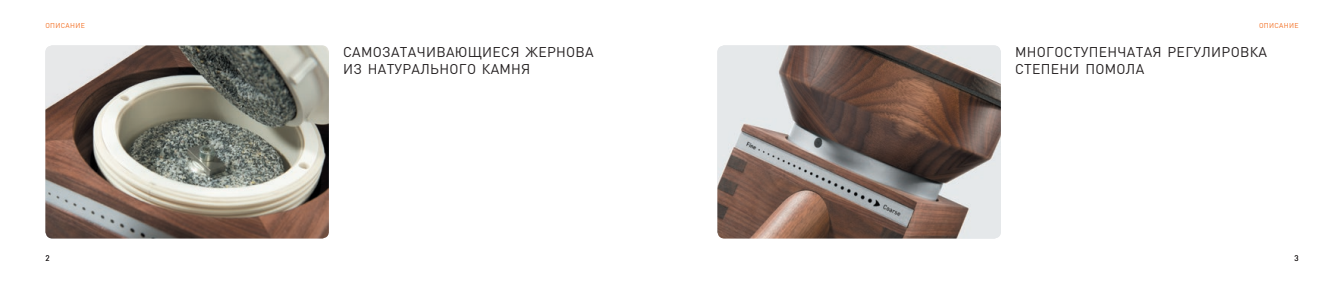
<style>
.page{position:relative;width:1344px;height:284px;background:#fff}
.page>*{position:absolute;margin:0;border:0;box-sizing:border-box;transform-origin:0 0}
.t1{font:14px/17px "DIN Pro";letter-spacing:.02em;color:#231f20}
.t2{font:8px "DIN Pro";color:#231f20}
.t3{font:7px "DIN Pro";letter-spacing:.045em;color:#f36e21}
</style>
<div class="page">
<img style="left:717px;top:45px;width:284px;height:193px">
<img style="left:45px;top:45px;width:284px;height:193px">
<p class="t3" style="left:45px;top:21px;width:41px">ОПИСАНИЕ</p>
<p class="t3" style="left:1259px;top:21px;width:41px">ОПИСАНИЕ</p>
<p class="t1" style="left:343px;top:43px;width:252px">САМОЗАТАЧИВАЮЩИЕСЯ ЖЕРНОВА<br>ИЗ НАТУРАЛЬНОГО КАМНЯ</p>
<p class="t1" style="left:1015px;top:43px;width:253px">МНОГОСТУПЕНЧАТАЯ РЕГУЛИРОВКА<br>СТЕПЕНИ ПОМОЛА</p>
<p class="t2" style="left:45px;top:252px;width:6px">2</p>
<p class="t2" style="left:1294px;top:252px;width:6px">3</p>
</div>
